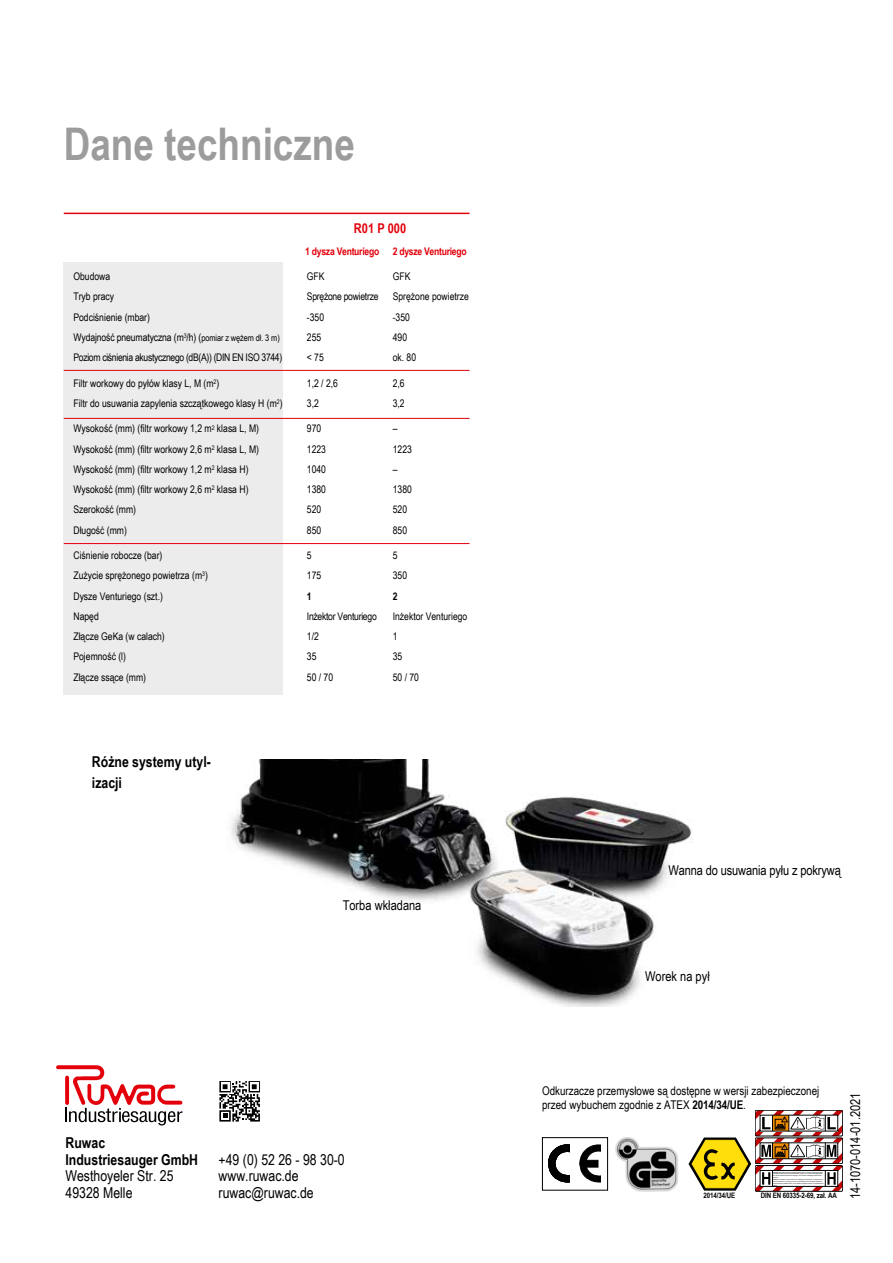
<style>
.page{position:relative;width:893px;height:1263px;background:#fff}
.page>*{position:absolute;margin:0;border:0;box-sizing:border-box;transform-origin:0 0}
.t1{font:700 45px "Arial Narrow";color:#9c9c9d}
.t2{font:15px/16.5px "Arial Narrow";color:#000}
.t3{font:700 15px/16.5px "Arial Narrow";color:#000}
.t4{font:13.5px "Arial Narrow";color:#000}
.t5{font:700 13.5px "Arial Narrow";color:#e3000b}
.t6{font:12px/14.4px "Arial Narrow";color:#000}
.t7{font:10.5px/20.2px "Arial Narrow";color:#000}
.t8{font:10.5px/20.2px "Arial Narrow";letter-spacing:-.025em;color:#000}
.t9{font:700 10.5px "Arial Narrow";letter-spacing:-.025em;color:#e3000b}
.t10{font:700 10.5px "Arial Narrow";color:#000}
.t11{font:700 7.5px "Arial Narrow";letter-spacing:-.01em;color:#000}
.s1{font-size:9px}
.s2{font-weight:700}
</style>
<div class="page">
<svg style="left:56px;top:1065px;width:127px;height:60px"></svg>
<svg style="left:219px;top:1121px;width:41px;height:1px"></svg>
<svg style="left:219px;top:1081px;width:41px;height:40px"></svg>
<div style="left:64px;top:262px;width:219px;height:432px;background:#ececec"></div>
<hr style="left:64px;top:213px;width:405px;height:1px;background:#e3000b">
<hr style="left:64px;top:370px;width:405px;height:1px;background:#e3000b">
<hr style="left:64px;top:418px;width:405px;height:1px;background:#e3000b">
<hr style="left:64px;top:543px;width:406px;height:1px;background:#e3000b">
<img style="left:230px;top:760px;width:462px;height:246px">
<img style="left:616px;top:1137px;width:63px;height:54px">
<svg style="left:548px;top:1145px;width:21px;height:37px"></svg>
<svg style="left:579px;top:1145px;width:22px;height:37px"></svg>
<div style="left:542px;top:1137px;width:66px;height:53px;border:1px solid #000"></div>
<div style="left:754px;top:1165px;width:89px;height:27px;background:#2c2c2c"></div>
<svg style="left:688px;top:1110px;width:155px;height:81px"></svg>
<div style="left:755px;top:1165px;width:88px;height:26px;border:1px solid #000"></div>
<h1 class="t1" style="left:64px;top:110px;width:293px">Dane techniczne</h1>
<p class="t7" style="left:73px;top:266px;width:210px">Obudowa<br>Tryb pracy<br>Podciśnienie (mbar)<br>Wydajność pneumatyczna (m<sup>3</sup>/h) (<span class="s1">pomiar z wężem dł. 3 m)<br></span>Poziom ciśnienia akustycznego (dB(A)) (DIN EN ISO 3744)</p>
<p class="t7" style="left:73px;top:372px;width:211px">Filtr workowy do pyłów klasy L, M (m<sup>2</sup>)<br>Filtr do usuwania zapylenia szczątkowego klasy H (m<sup>2</sup>)</p>
<p class="t7" style="left:73px;top:418px;width:187px">Wysokość (mm) (filtr workowy 1,2 m<sup>2</sup> klasa L, M)<br>Wysokość (mm) (filtr workowy 2,6 m<sup>2</sup> klasa L, M)<br>Wysokość (mm) (filtr workowy 1,2 m<sup>2</sup> klasa H)<br>Wysokość (mm) (filtr workowy 2,6 m<sup>2</sup> klasa H)<br>Szerokość (mm)<br>Długość (mm)</p>
<p class="t7" style="left:73px;top:545px;width:136px">Ciśnienie robocze (bar)<br>Zużycie sprężonego powietrza (m<sup>3</sup>)<br>Dysze Venturiego (szt.)<br>Napęd<br>Złącze GeKa (w calach)<br>Pojemność (l)<br>Złącze ssące (mm)</p>
<p class="t5" style="left:354px;top:218px;width:54px">R01 P 000</p>
<p class="t7" style="left:393px;top:266px;width:78px">GFK<br>Sprężone powietrze -350<br>490<br>ok. 80</p>
<p class="t7" style="left:393px;top:372px;width:13px">2,6<br>3,2</p>
<p class="t7" style="left:393px;top:418px;width:21px">–<br>1223 –<br>1380<br>520<br>850</p>
<p class="t7" style="left:393px;top:545px;width:16px">5<br>350</p>
<p class="t10" style="left:393px;top:588px;width:6px">2</p>
<p class="t7" style="left:393px;top:606px;width:76px">Inżektor Venturiego<br>1<br>35<br>50 / 70</p>
<p class="t9" style="left:305px;top:244px;width:76px">1 dysza Venturiego</p>
<p class="t9" style="left:393px;top:244px;width:76px">2 dysze Venturiego</p>
<p class="t8" style="left:307px;top:266px;width:73px">GFK<br>Sprężone powietrze -350<br>255<br>&lt; 75</p>
<p class="t7" style="left:307px;top:372px;width:33px">1,2 / 2,6<br>3,2</p>
<p class="t7" style="left:307px;top:418px;width:21px">970<br>1223<br>1040<br>1380<br>520<br>850</p>
<p class="t7" style="left:307px;top:545px;width:16px">5<br>175</p>
<p class="t10" style="left:307px;top:588px;width:6px">1</p>
<p class="t8" style="left:307px;top:606px;width:71px">Inżektor Venturiego<br>1/2<br>35<br>50 / 70</p>
<h2 class="t3" style="left:92px;top:751px;width:120px;line-height:21px">Różne systemy utyl&shy;izacji</h2>
<p class="t4" style="left:343px;top:895px;width:80px">Torba wkładana</p>
<h2 class="t3" style="left:66px;top:1134px;width:134px">Ruwac<br>Industriesauger GmbH</h2>
<h2 class="t2" style="left:66px;top:1167px;width:110px">Westhoyeler Str. 25<br>49328 Melle</h2>
<h2 class="t2" style="left:219px;top:1151px;width:128px">+49 (0) 52 26 - 98 30-0 www.ruwac.de ruwac@ruwac.de</h2>
<p class="t4" style="left:668px;top:860px;width:174px">Wanna do usuwania pyłu z pokrywą</p>
<p class="t4" style="left:645px;top:966px;width:66px">Worek na pył</p>
<p class="t6" style="left:542px;top:1083px;width:279px">Odkurzacze przemysłowe są dostępne w wersji zabezpieczonej przed wybuchem zgodnie z ATEX <span class="s2">2014/34/UE</span>.</p>
<p class="t11" style="left:703px;top:1190px;width:33px">2014/34/UE</p>
<p class="t11" style="left:761px;top:1190px;width:78px">DIN EN 60335-2-69, zał. AA</p>
<p class="t4" style="left:846px;top:1199px;width:108px;rotate:-90deg">14-1070-014-01.2021</p>
</div>
